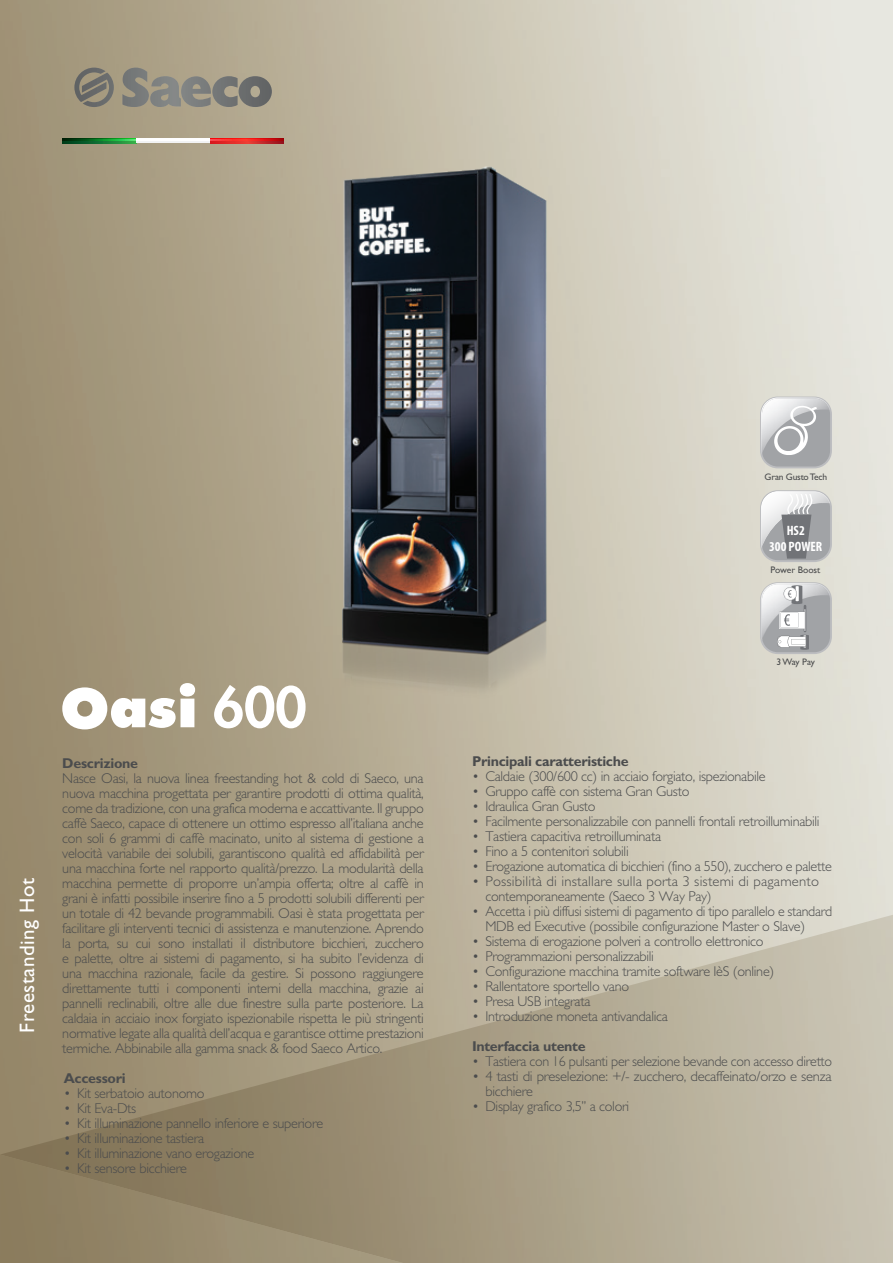
<style>
.page{position:relative;width:893px;height:1263px;background:#fff}
.page>*{position:absolute;margin:0;border:0;box-sizing:border-box;transform-origin:0 0}
.t1{font:21px "Gill Sans Std";letter-spacing:.025em;color:#fff}
.t2{font:300 14.25px/15px "Gill Sans Std";letter-spacing:-.02em;color:#4b4c4d}
.t3{font:300 14.25px/15px "Gill Sans Std";letter-spacing:.01em;color:#4b4c4d}
.t4{font:700 14.25px "Gill Sans Std";letter-spacing:-.02em;color:#4b4c4d}
.t5{font:700 condensed 13.5px/16.4px "Myriad Pro";color:#fff;text-align:center}
.t6{font:9.45px "Gill Sans";letter-spacing:-.02em;color:#4b4c4d}
.t7{font:9.45px "Gill Sans";color:#4b4c4d}
</style>
<div class="page">
<img style="left:0;top:0;width:893px;height:912px">
<svg style="left:0;top:912px;width:893px;height:351px;background:#afa58e"></svg>
<svg style="left:0;top:1154px;width:450px;height:109px;background:#938569"></svg>
<svg style="left:62px;top:139px;width:75px;height:4px"></svg>
<svg style="left:137px;top:140px;width:74px;height:3px"></svg>
<svg style="left:211px;top:140px;width:73px;height:3px"></svg>
<hr style="left:63px;top:139px;width:221px;height:1px;background:#fff">
<svg style="left:74px;top:68px;width:198px;height:39px;background:#8d897e"></svg>
<svg style="left:760px;top:582px;width:72px;height:72px"></svg>
<div style="left:760px;top:490px;width:72px;height:72px;border:2px solid #bcbdc0;border-radius:17px"></div>
<svg style="left:761px;top:491px;width:69px;height:68px"></svg>
<svg style="left:62px;top:683px;width:133px;height:46px"></svg>
<svg style="left:214px;top:685px;width:92px;height:43px"></svg>
<svg style="left:760px;top:396px;width:72px;height:72px"></svg>
<img style="left:328px;top:134px;width:236px;height:586px">
<h1 class="t1" style="left:15px;top:1033px;width:156px;rotate:-90deg">Freestanding Hot</h1>
<p class="t4" style="left:62px;top:755px;width:77px">Descrizione</p>
<p class="t2" style="left:62px;top:771px;width:363px;text-align:justify">Nasce Oasi, la nuova linea freestanding hot &amp; cold di Saeco, una nuova macchina progettata per garantire prodotti di ottima qualità, come da tradizione, con una grafica moderna e accattivante. Il gruppo caffè Saeco, capace di ottenere un ottimo espresso all’italiana anche con soli 6 grammi di caffè macinato, unito al sistema di gestione a velocità variabile dei solubili, garantiscono qualità ed affidabilità per una macchina forte nel rapporto qualità/prezzo. La modularità della macchina permette di proporre un’ampia offerta; oltre al caffè in grani è infatti possibile inserire fino a 5 prodotti solubili differenti per un totale di 42 bevande programmabili. Oasi è stata progettata per facilitare gli interventi tecnici di assistenza e manutenzione. Aprendo la porta, su cui sono installati il distributore bicchieri, zucchero e palette, oltre ai sistemi di pagamento, si ha subito l’evidenza di una macchina razionale, facile da gestire. Si possono raggiungere direttamente tutti i componenti interni della macchina, grazie ai pannelli reclinabili, oltre alle due finestre sulla parte posteriore. La caldaia in acciaio inox forgiato ispezionabile rispetta le più stringenti normative legate alla qualità dell’acqua e garantisce ottime prestazioni termiche. Abbinabile alla gamma snack &amp; food Saeco Artico.</p>
<p class="t4" style="left:64px;top:1070px;width:63px">Accessori</p>
<p class="t2" style="left:64px;top:1086px;width:142px">• Kit serbatoio autonomo</p>
<p class="t2" style="left:64px;top:1101px;width:74px">• Kit Eva-Dts</p>
<p class="t2" style="left:64px;top:1116px;width:261px">• Kit illuminazione pannello inferiore e superiore</p>
<p class="t2" style="left:64px;top:1131px;width:142px">• Kit illuminazione tastiera</p>
<p class="t2" style="left:64px;top:1146px;width:192px">• Kit illuminazione vano erogazione</p>
<p class="t2" style="left:64px;top:1161px;width:125px">• Kit sensore bicchiere</p>
<p class="t6" style="left:765px;top:471px;width:64px">Gran Gusto Tech</p>
<p class="t5" style="left:769px;top:522px;width:55px">HS2<br>300 POWER</p>
<p class="t7" style="left:771px;top:564px;width:51px">Power Boost</p>
<p class="t6" style="left:776px;top:656px;width:40px">3 Way Pay</p>
<p class="t4" style="left:472px;top:753px;width:158px">Principali caratteristiche</p>
<p class="t2" style="left:472px;top:769px;width:295px">• Caldaie (300/600 cc) in acciaio forgiato, ispezionabile</p>
<p class="t2" style="left:472px;top:784px;width:219px">• Gruppo caffè con sistema Gran Gusto</p>
<p class="t2" style="left:472px;top:799px;width:125px">• Idraulica Gran Gusto</p>
<p class="t2" style="left:472px;top:814px;width:349px">• Facilmente personalizzabile con pannelli frontali retroilluminabili</p>
<p class="t2" style="left:472px;top:829px;width:191px">• Tastiera capacitiva retroilluminata</p>
<p class="t2" style="left:472px;top:844px;width:158px">• Fino a 5 contenitori solubili</p>
<p class="t2" style="left:472px;top:859px;width:361px">• Erogazione automatica di bicchieri (fino a 550), zucchero e palette</p>
<p class="t3" style="left:485px;top:874px;width:335px;text-indent:-13px">• Possibilità di installare sulla porta 3 sistemi di pagamento contemporaneamente (Saeco 3 Way Pay)</p>
<p class="t2" style="left:485px;top:904px;width:348px;text-indent:-13px">• Accetta i più diffusi sistemi di pagamento di tipo parallelo e standard<br>MDB ed Executive (possibile configurazione Master o Slave)</p>
<p class="t2" style="left:472px;top:934px;width:293px">• Sistema di erogazione polveri a controllo elettronico</p>
<p class="t2" style="left:472px;top:949px;width:183px">• Programmazioni personalizzabili</p>
<p class="t2" style="left:472px;top:964px;width:304px">• Configurazione macchina tramite software IèS (online)</p>
<p class="t2" style="left:472px;top:979px;width:159px">• Rallentatore sportello vano</p>
<p class="t2" style="left:472px;top:994px;width:120px">• Presa USB integrata</p>
<p class="t2" style="left:472px;top:1009px;width:197px">• Introduzione moneta antivandalica</p>
<p class="t4" style="left:472px;top:1038px;width:115px">Interfaccia utente</p>
<p class="t2" style="left:472px;top:1054px;width:362px">• Tastiera con 16 pulsanti per selezione bevande con accesso diretto</p>
<p class="t2" style="left:485px;top:1069px;width:348px;text-indent:-13px">• 4 tasti di preselezione: +/- zucchero, decaffeinato/orzo e senza bicchiere</p>
<p class="t2" style="left:472px;top:1099px;width:159px">• Display grafico 3,5’’ a colori</p>
</div>
